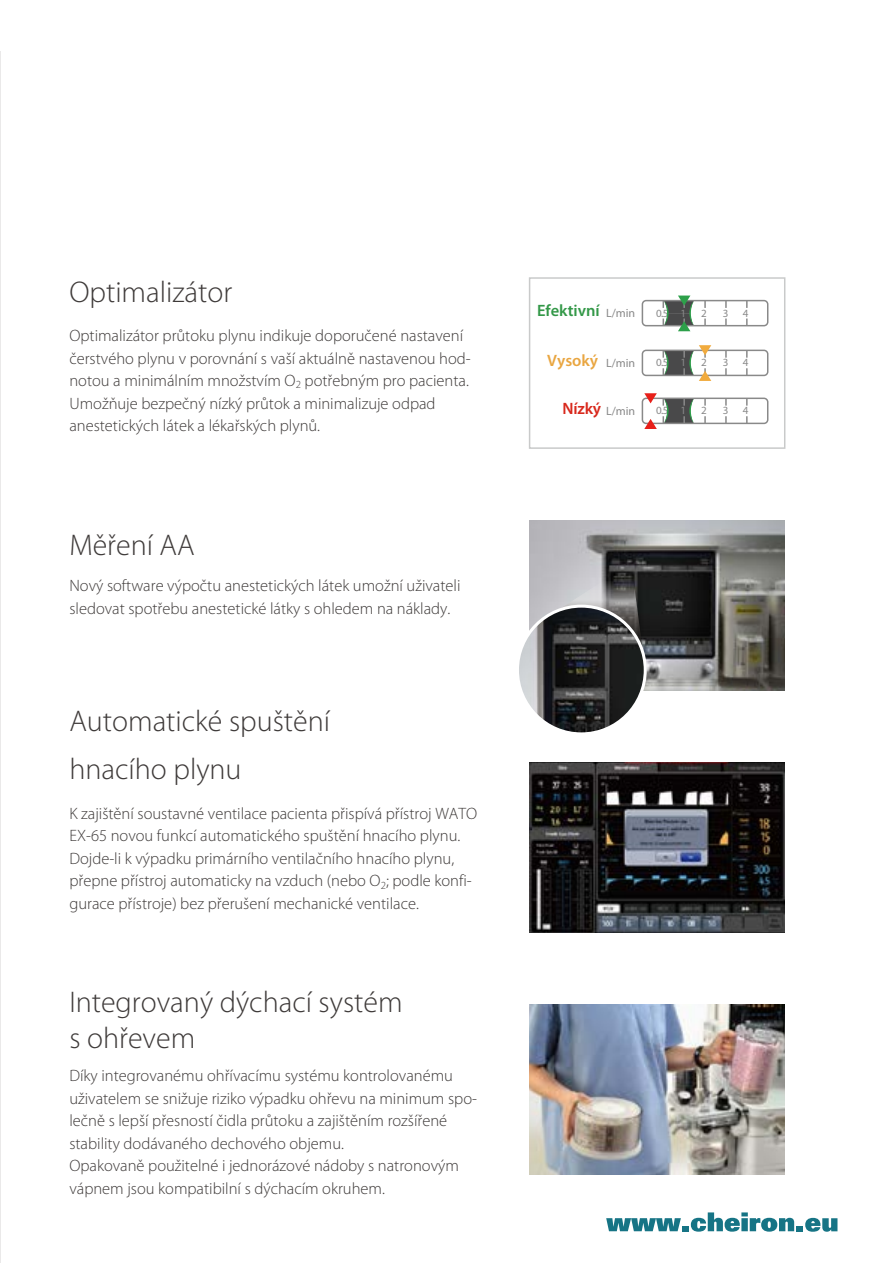
<style>
.page{position:relative;width:893px;height:1263px;background:#fff}
.page>*{position:absolute;margin:0;border:0;box-sizing:border-box;transform-origin:0 0}
.t1{font:300 30px/47.5px "Myriad Pro";color:#3e3a39}
.t2{font:300 16.5px/22.5px "Myriad Pro";color:#3e3a39}
.t3{font:600 16.5px "Myriad Pro";color:#339848}
.t4{font:600 16.5px "Myriad Pro";color:#e9a641}
.t5{font:600 16.5px "Myriad Pro";letter-spacing:-.01em;color:#d8281c}
.t6{font:12px "Myriad Pro";color:#898989}
.t7{font:11.1px "Myriad Pro";color:#898989}
</style>
<div class="page">
<img style="left:530px;top:1004px;width:255px;height:170px">
<img style="left:530px;top:762px;width:255px;height:170px">
<img style="left:530px;top:520px;width:255px;height:170px">
<div style="left:529px;top:277px;width:256px;height:172px;border:2px solid #c9caca"></div>
<hr style="left:0;top:51px;width:1px;height:1212px;background:#eae9e9">
<svg style="left:556px;top:580px;width:87px;height:72px;background:#8d8d8e"></svg>
<img style="left:517px;top:606px;width:128px;height:128px;border-radius:64px">
<div style="left:516px;top:605px;width:131px;height:130px;border:3px solid #fff;border-radius:50%"></div>
<div style="left:642px;top:300px;width:126px;height:26px;border:2px solid #898989;border-radius:4px"></div>
<svg style="left:662px;top:296px;width:32px;height:35px"></svg>
<div style="left:642px;top:350px;width:126px;height:26px;border:2px solid #898989;border-radius:4px"></div>
<svg style="left:662px;top:345px;width:49px;height:36px"></svg>
<div style="left:642px;top:398px;width:126px;height:26px;border:2px solid #898989;border-radius:4px"></div>
<svg style="left:644px;top:393px;width:50px;height:36px"></svg>
<svg style="left:606px;top:1212px;width:231px;height:20px"></svg>
<h1 class="t1" style="left:69px;top:268px;width:164px">Optimalizátor</h1>
<p class="t2" style="left:69px;top:324px;width:403px">Optimalizátor průtoku plynu indikuje doporučené nastavení čerstvého plynu v porovnání s vaší aktuálně nastavenou hod&shy;notou a minimálním množstvím O<sub>2</sub> potřebným pro pacienta.<br>Umožňuje bezpečný nízký průtok a minimalizuje odpad anestetických látek a lékařských plynů.</p>
<h1 class="t1" style="left:69px;top:521px;width:127px">Měření AA</h1>
<p class="t2" style="left:69px;top:574px;width:393px">Nový software výpočtu anestetických látek umožní uživateli sledovat spotřebu anestetické látky s ohledem na náklady.</p>
<h1 class="t1" style="left:69px;top:697px;width:262px">Automatické spuštění hnacího plynu</h1>
<p class="t2" style="left:69px;top:802px;width:409px">K zajištění soustavné ventilace pacienta přispívá přístroj WATO EX-65 novou funkcí automatického spuštění hnacího plynu.<br>Dojde-li k výpadku primárního ventilačního hnacího plynu, přepne přístroj automaticky na vzduch (nebo O<sub>2</sub>; podle konfi&shy;gurace přístroje) bez přerušení mechanické ventilace.</p>
<h1 class="t1" style="left:69px;top:983px;width:335px;line-height:36px">Integrovaný dýchací systém s ohřevem</h1>
<p class="t2" style="left:69px;top:1064px;width:409px">Díky integrovanému ohřívacímu systému kontrolovanému uživatelem se snižuje riziko výpadku ohřevu na minimum spo&shy;lečně s lepší přesností čidla průtoku a zajištěním rozšířené stability dodávaného dechového objemu.<br>Opakovaně použitelné i jednorázové nádoby s natronovým vápnem jsou kompatibilní s dýchacím okruhem.</p>
<p class="t3" style="left:537px;top:300px;width:64px">Efektivní</p>
<p class="t6" style="left:606px;top:306px;width:31px">L/min</p>
<p class="t7" style="left:656px;top:306px;width:32px">0.5 1</p>
<p class="t7" style="left:743px;top:306px;width:7px">4</p>
<p class="t7" style="left:701px;top:306px;width:7px">2</p>
<p class="t7" style="left:723px;top:306px;width:7px">3</p>
<p class="t4" style="left:547px;top:350px;width:53px">Vysoký</p>
<p class="t6" style="left:606px;top:355px;width:31px">L/min</p>
<p class="t6" style="left:606px;top:403px;width:31px">L/min</p>
<p class="t5" style="left:562px;top:398px;width:40px">Nízký</p>
<p class="t7" style="left:656px;top:356px;width:32px">0.5 1</p>
<p class="t7" style="left:743px;top:356px;width:7px">4</p>
<p class="t7" style="left:701px;top:356px;width:7px">2</p>
<p class="t7" style="left:723px;top:356px;width:7px">3</p>
<p class="t7" style="left:656px;top:404px;width:32px">0.5 1</p>
<p class="t7" style="left:743px;top:404px;width:7px">4</p>
<p class="t7" style="left:701px;top:404px;width:7px">2</p>
<p class="t7" style="left:723px;top:404px;width:7px">3</p>
</div>
